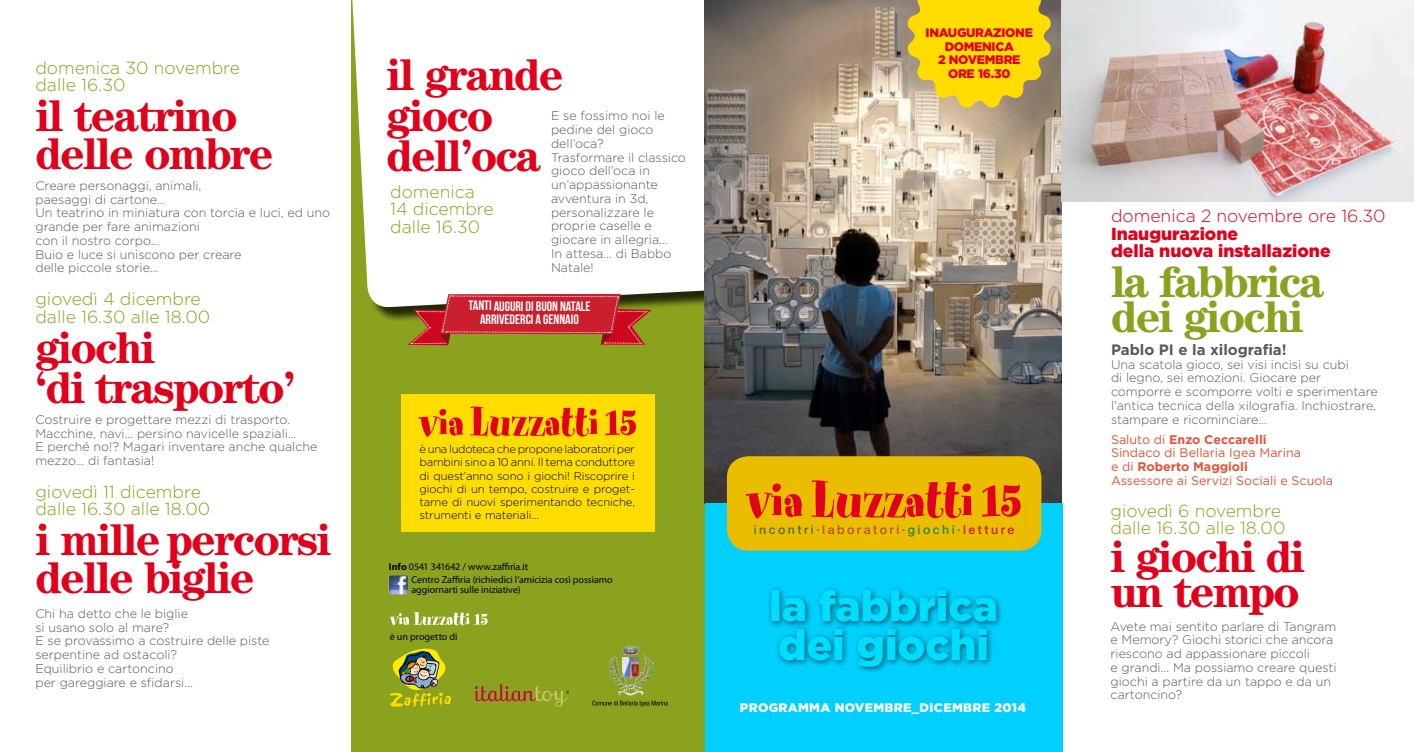
<style>
.page{position:relative;width:1414px;height:752px;background:#fff}
.page>*{position:absolute;margin:0;border:0;box-sizing:border-box;transform-origin:0 0}
.t1{font:700 45px/40px "Century Std";letter-spacing:-.045em;color:#e2001a}
.t2{font:700 45px/35px "Century Std";letter-spacing:-.045em;color:#8aa21e}
.t3{font:900 42.25px/38.5px "Gotham";color:#00deff}
.t4{font:300 17.5px/17.5px "Gotham";color:#8aa21e}
.t5{font:900 17.5px/17.5px "Gotham";color:#e2001a}
.t6{font:300 17.5px "Gotham";color:#e2001a}
.t7{font:700 15px "Gotham";color:#58585a}
.t8{font:13.62px/13.6px "Bebas Neue";letter-spacing:-.005em;color:#fff;text-align:center}
.t9{font:300 12.5px/13.8px "Gotham";color:#58585a}
.t10{font:12.5px/13.8px "Gotham";color:#e85236}
.t11{font:900 12.5px "Gotham";letter-spacing:.025em;color:#fff}
.t12{font:900 12.38px/13.8px "Gotham";letter-spacing:-.025em;color:#e2001a;text-align:center}
.t13{font:500 12.38px "Helvetica Neue LT Std";letter-spacing:.2em;color:#4f6d23}
.t14{font:300 11.25px/13.1px "Gotham";letter-spacing:-.01em;color:#000;text-align:justify}
.t15{font:10px/10px "Myriad Pro";letter-spacing:-.005em;color:#000}
.s1{font-weight:700}
.s2{color:#b5532e}
.s3{color:#30852b}
.s4{color:#c4211d}
</style>
<div class="page">
<div style="left:351px;top:0;width:354px;height:751px;background:#8aa21e"></div>
<div style="left:352px;top:0;width:352px;height:308px;background:#fff"></div>
<img style="left:704px;top:0;width:358px;height:503px">
<div style="left:705px;top:503px;width:358px;height:248px;background:#00d0fe"></div>
<img style="left:389px;top:575px;width:19px;height:19px">
<svg style="left:390px;top:612px;width:98px;height:13px"></svg>
<svg style="left:390px;top:648px;width:61px;height:58px"></svg>
<img style="left:622px;top:645px;width:26px;height:23px">
<svg style="left:592px;top:700px;width:76px;height:6px"></svg>
<div style="left:727px;top:456px;width:314px;height:94px;background:#ebbd00;border-radius:21px"></div>
<svg style="left:746px;top:483px;width:57px;height:35px"></svg>
<svg style="left:811px;top:480px;width:161px;height:38px"></svg>
<svg style="left:982px;top:484px;width:38px;height:32px"></svg>
<div style="left:766px;top:585px;width:237px;height:88px;background:#000;opacity:.6"></div>
<svg style="left:907px;top:0;width:144px;height:108px;background:#ebcd1c"></svg>
<svg style="left:407px;top:294px;width:245px;height:51px"></svg>
<div style="left:401px;top:394px;width:253px;height:137px;background:#fd0"></div>
<svg style="left:418px;top:409px;width:45px;height:28px"></svg>
<svg style="left:470px;top:406px;width:127px;height:31px"></svg>
<svg style="left:605px;top:409px;width:31px;height:26px"></svg>
<img style="left:1062px;top:0;width:352px;height:201px">
<svg style="left:475px;top:684px;width:94px;height:22px"></svg>
<h3 class="t4" style="left:35px;top:58px;width:206px">domenica 30 novembre dalle 16.30</h3>
<h1 class="t1" style="left:35px;top:96px;width:240px;line-height:37.5px">il teatrino delle ombre</h1>
<p class="t9" style="left:35px;top:178px;width:296px">Creare personaggi, animali,<br>paesaggi di cartone…<br>Un teatrino in miniatura con torcia e luci, ed uno grande per fare animazioni<br>con il nostro corpo…<br>Buio e luce si uniscono per creare<br>delle piccole storie…</p>
<h3 class="t4" style="left:35px;top:289px;width:176px">giovedì 4 dicembre dalle 16.30 alle 18.00</h3>
<h1 class="t1" style="left:35px;top:326px;width:262px">giochi<br>‘di trasporto’</h1>
<p class="t9" style="left:35px;top:412px;width:284px">Costruire e progettare mezzi di trasporto.<br>Macchine, navi… persino navicelle spaziali…<br>E perché no!? Magari inventare anche qualche mezzo… di fantasia!</p>
<h3 class="t4" style="left:35px;top:482px;width:176px">giovedì 11 dicembre dalle 16.30 alle 18.00</h3>
<h1 class="t1" style="left:35px;top:520px;width:298px;line-height:37.5px">i mille percorsi delle biglie</h1>
<p class="t9" style="left:35px;top:606px;width:235px">Chi ha detto che le biglie<br>si usano solo al mare?<br>E se provassimo a costruire delle piste serpentine ad ostacoli?<br>Equilibrio e cartoncino<br>per gareggiare e sfidarsi…</p>
<h1 class="t1" style="left:387px;top:54px;width:179px">il grande gioco dell’oca</h1>
<p class="t9" style="left:551px;top:109px;width:136px">E se fossimo noi le pedine del gioco dell’oca?<br>Trasformare il classico gioco dell’oca in un’appassionante avventura in 3d, personalizzare le proprie caselle e giocare in allegria…<br>In attesa… di Babbo<br>Natale!</p>
<h3 class="t4" style="left:390px;top:182px;width:105px">domenica<br>14 dicembre dalle 16.30</h3>
<p class="t8" style="left:468px;top:299px;width:124px">TANTI AUGURI DI BUON NATALE<br>ARRIVEDERCI A GENNAIO</p>
<p class="t14" style="left:419px;top:442px;width:217px">è una ludoteca che propone laboratori per bambini sino a 10 anni. Il tema conduttore di quest’anno sono i giochi! Riscoprire i giochi di un tempo, costruire e proget&shy;tarne di nuovi sperimentando tecniche, strumenti e materiali…</p>
<p class="t15" style="left:389px;top:561px;width:141px"><span class="s1">Info</span> 0541 341642 / www.zaffiria.it</p>
<p class="t15" style="left:411px;top:574px;width:203px">Centro Zaffiria (richiedici l’amicizia così possiamo aggiornarti sulle iniziative)</p>
<p class="t15" style="left:390px;top:631px;width:69px">è un progetto di</p>
<p class="t12" style="left:925px;top:25px;width:109px">INAUGURAZIONE<br>DOMENICA<br>2 NOVEMBRE<br>ORE 16.30</p>
<p class="t13" style="left:754px;top:522px;width:262px">incontri.<span class="s2">laboratori</span>.<span class="s3">giochi</span>.<span class="s4">letture</span></p>
<h2 class="t3" style="left:769px;top:586px;width:230px">LA FABBRICA<br>DEI GIOCHI</h2>
<p class="t11" style="left:740px;top:698px;width:288px">PROGRAMMA NOVEMBRE_DICEMBRE 2014</p>
<h3 class="t6" style="left:1111px;top:205px;width:276px">domenica 2 novembre ore 16.30</h3>
<h3 class="t5" style="left:1111px;top:224px;width:221px">INAUGURAZIONE<br>DELLA NUOVA INSTALLAZIONE</h3>
<h1 class="t2" style="left:1111px;top:263px;width:215px">la fabbrica dei giochi</h1>
<p class="t7" style="left:1111px;top:339px;width:177px">Pablo PI e la xilografia!</p>
<p class="t9" style="left:1111px;top:356px;width:268px">Una scatola gioco, sei visi incisi su cubi<br>di legno, sei emozioni. Giocare per comporre e scomporre volti e sperimentare l’antica tecnica della xilografia. Inchiostrare, stampare e ricominciare…</p>
<p class="t10" style="left:1111px;top:432px;width:223px">Saluto di <span class="s1">Enzo Ceccarelli<br></span>Sindaco di Bellaria Igea Marina<br>e di <span class="s1">Roberto Maggioli<br></span>Assessore ai Servizi Sociali e Scuola</p>
<h3 class="t4" style="left:1110px;top:501px;width:176px">giovedì 6 novembre dalle 16.30 alle 18.00</h3>
<h1 class="t1" style="left:1110px;top:537px;width:196px;line-height:35px">i giochi di un tempo</h1>
<p class="t9" style="left:1110px;top:618px;width:228px">Avete mai sentito parlare di Tangram e Memory? Giochi storici che ancora riescono ad appassionare piccoli<br>e grandi… Ma possiamo creare questi giochi a partire da un tappo e da un cartoncino?</p>
</div>
